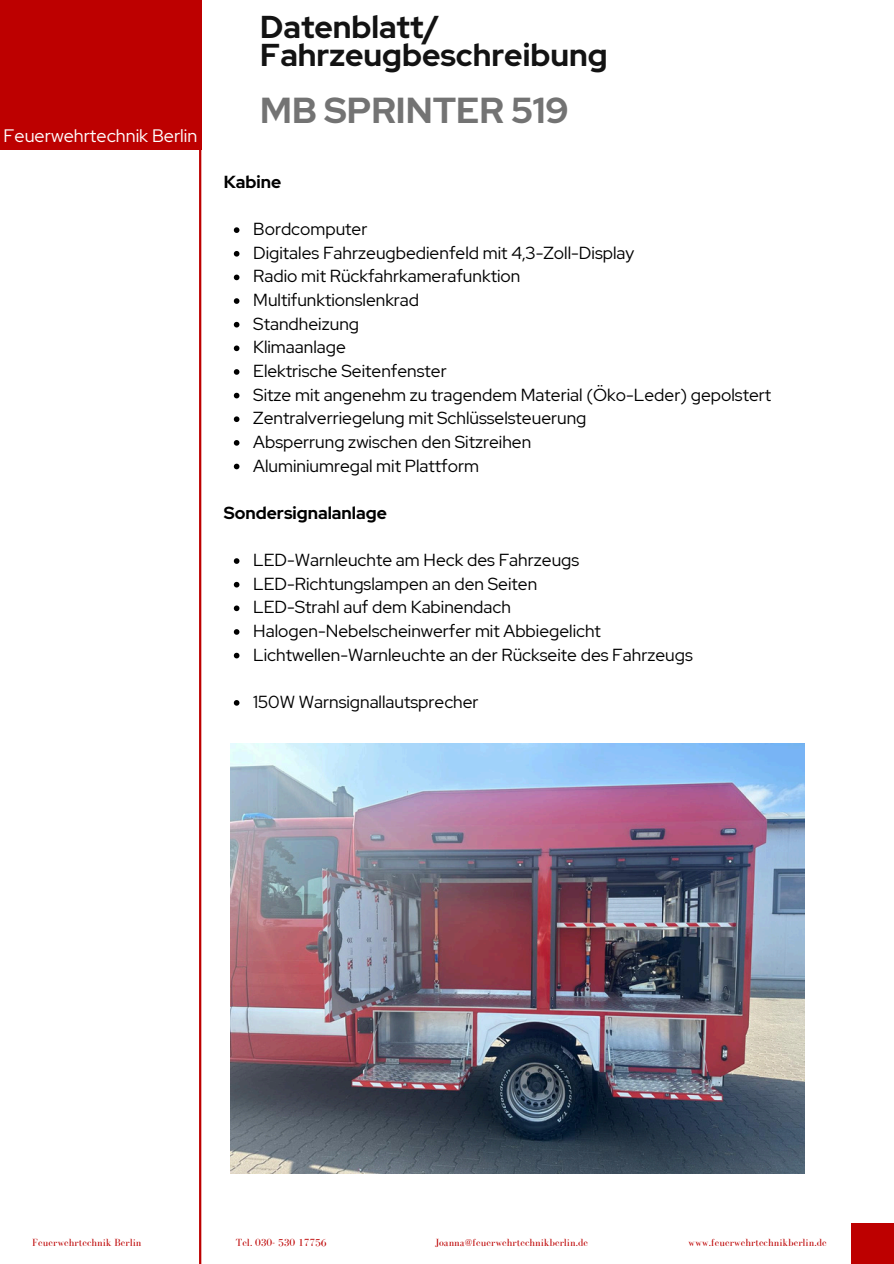
<style>
.page{position:relative;width:894px;height:1264px;background:#fff}
.page>*{position:absolute;margin:0;border:0;box-sizing:border-box;transform-origin:0 0}
.t1{font:700 36px "Red Hat Display";color:#737373}
.t2{font:700 31.5px/28.2px "Red Hat Display";color:#131313}
.t3{font:18px "Red Hat Display";color:#fff}
.t4{font:17.4px "Red Hat Display";color:#000}
.t5{font:700 17.4px "Red Hat Display";color:#000}
.t6{font:10.65px "Bodoni FLF";color:#bd0000}
</style>
<div class="page">
<div style="left:0;top:0;width:201px;height:149px;background:#bd0000"></div>
<div style="left:850px;top:1223px;width:43px;height:40px;background:#bd0000"></div>
<hr style="left:199px;top:140px;width:2px;height:1123px;background:#bd0000">
<img style="left:230px;top:743px;width:574px;height:430px">
<svg style="left:234px;top:227px;width:5px;height:6px"></svg>
<svg style="left:234px;top:251px;width:5px;height:5px"></svg>
<svg style="left:234px;top:274px;width:5px;height:6px"></svg>
<svg style="left:234px;top:298px;width:5px;height:6px"></svg>
<svg style="left:234px;top:322px;width:5px;height:5px"></svg>
<svg style="left:234px;top:345px;width:5px;height:6px"></svg>
<svg style="left:234px;top:369px;width:5px;height:6px"></svg>
<svg style="left:234px;top:393px;width:5px;height:5px"></svg>
<svg style="left:234px;top:416px;width:5px;height:6px"></svg>
<svg style="left:234px;top:440px;width:5px;height:5px"></svg>
<svg style="left:234px;top:463px;width:5px;height:6px"></svg>
<svg style="left:234px;top:558px;width:5px;height:6px"></svg>
<svg style="left:234px;top:582px;width:5px;height:5px"></svg>
<svg style="left:234px;top:605px;width:5px;height:6px"></svg>
<svg style="left:234px;top:629px;width:5px;height:5px"></svg>
<svg style="left:234px;top:652px;width:5px;height:6px"></svg>
<svg style="left:234px;top:700px;width:5px;height:5px"></svg>
<h2 class="t3" style="left:4px;top:123px;width:195px">Feuerwehrtechnik Berlin</h2>
<p class="t2" style="left:260px;top:13px;width:349px">Datenblatt/<br>Fahrzeugbeschreibung</p>
<p class="t1" style="left:260px;top:86px;width:309px">MB SPRINTER 519</p>
<h3 class="t5" style="left:224px;top:170px;width:59px">Kabine</h3>
<p class="t4" style="left:253px;top:217px;width:116px">Bordcomputer</p>
<p class="t4" style="left:253px;top:241px;width:382px">Digitales Fahrzeugbedienfeld mit 4,3-Zoll-Display</p>
<p class="t4" style="left:253px;top:265px;width:268px">Radio mit Rückfahrkamerafunktion</p>
<p class="t4" style="left:253px;top:288px;width:167px">Multifunktionslenkrad</p>
<p class="t4" style="left:253px;top:312px;width:107px">Standheizung</p>
<p class="t4" style="left:253px;top:335px;width:94px">Klimaanlage</p>
<p class="t4" style="left:253px;top:359px;width:195px">Elektrische Seitenfenster</p>
<p class="t4" style="left:253px;top:383px;width:519px">Sitze mit angenehm zu tragendem Material (Öko-Leder) gepolstert</p>
<p class="t4" style="left:253px;top:406px;width:334px">Zentralverriegelung mit Schlüsselsteuerung</p>
<p class="t4" style="left:253px;top:430px;width:279px">Absperrung zwischen den Sitzreihen</p>
<p class="t4" style="left:253px;top:454px;width:227px">Aluminiumregal mit Plattform</p>
<h3 class="t5" style="left:224px;top:501px;width:165px">Sondersignalanlage</h3>
<p class="t4" style="left:253px;top:548px;width:327px">LED-Warnleuchte am Heck des Fahrzeugs</p>
<p class="t4" style="left:253px;top:572px;width:285px">LED-Richtungslampen an den Seiten</p>
<p class="t4" style="left:253px;top:595px;width:259px">LED-Strahl auf dem Kabinendach</p>
<p class="t4" style="left:253px;top:619px;width:349px">Halogen-Nebelscheinwerfer mit Abbiegelicht</p>
<p class="t4" style="left:253px;top:643px;width:441px">Lichtwellen-Warnleuchte an der Rückseite des Fahrzeugs</p>
<p class="t4" style="left:253px;top:690px;width:227px">150W Warnsignallautsprecher</p>
<h4 class="t6" style="left:32px;top:1236px;width:111px">Feuerwehrtechnik Berlin</h4>
<h4 class="t6" style="left:236px;top:1236px;width:92px">Tel. 030- 530 17756</h4>
<h4 class="t6" style="left:435px;top:1236px;width:154px">Joanna@feuerwehrtechnikberlin.de</h4>
<h4 class="t6" style="left:688px;top:1236px;width:140px">www.feuerwehrtechnikberlin.de</h4>
</div>
